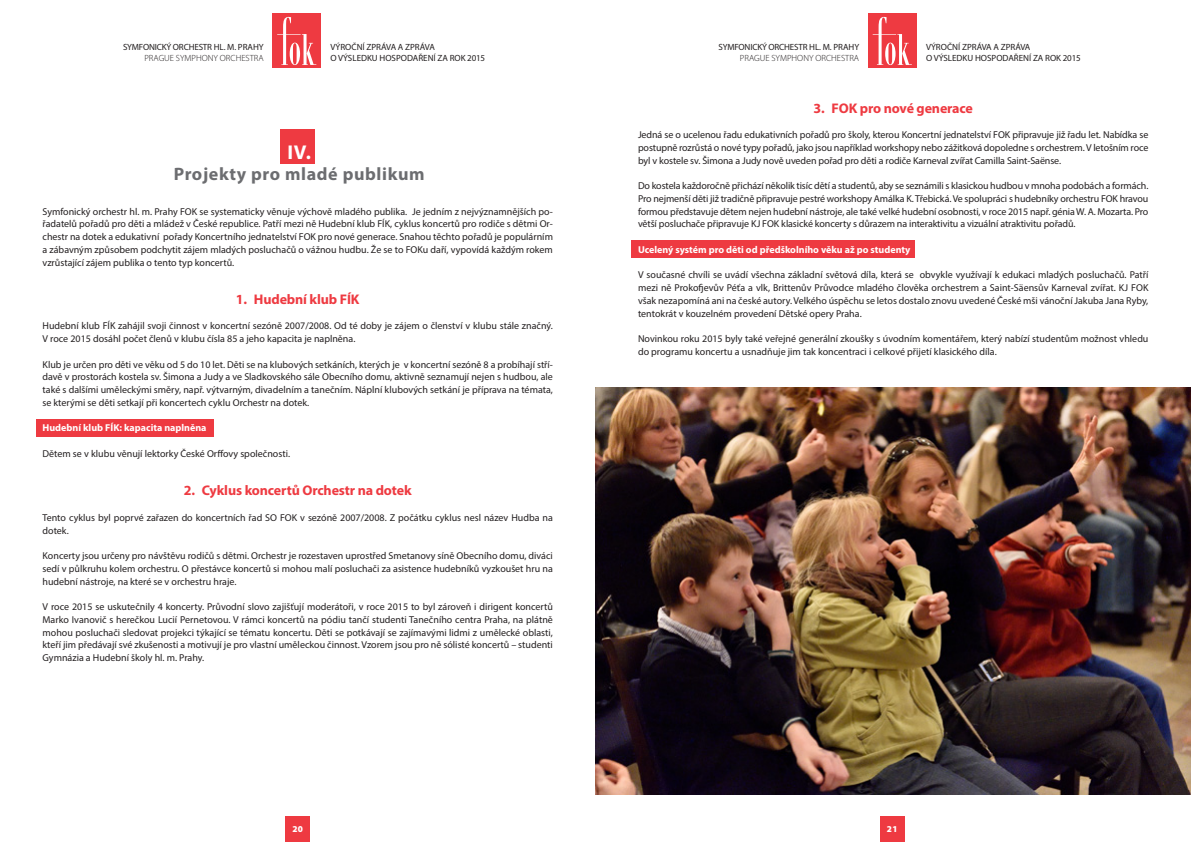
<style>
.page{position:relative;width:1191px;height:842px;background:#fff}
.page>*{position:absolute;margin:0;border:0;box-sizing:border-box;transform-origin:0 0}
.t1{font:700 20px "Myriad Pro";color:#fff}
.t2{font:700 18px "Myriad Pro";letter-spacing:.035em;color:#6c6d70}
.t3{font:700 14px "Myriad Pro";letter-spacing:-.01em;color:#ee3a41}
.t4{font:10px/12.8px "Myriad Pro";color:#231f20;text-align:justify}
.t5{font:700 10px "Myriad Pro";color:#fff}
.t6{font:9px/10.8px "Myriad Pro";color:#231f20}
.t7{font:9px "Myriad Pro";letter-spacing:-.02em;color:#231f20}
.t8{font:300 9px "Myriad Pro";color:#231f20}
.t9{font:900 9px "Myriad Pro";color:#fff}
</style>
<div class="page">
<div style="left:868px;top:13px;width:48px;height:55px;background:#ee3a41"></div>
<svg style="left:872px;top:17px;width:39px;height:48px"></svg>
<div style="left:272px;top:13px;width:49px;height:55px;background:#ee3a41"></div>
<svg style="left:277px;top:17px;width:39px;height:48px"></svg>
<div style="left:880px;top:816px;width:24px;height:26px;background:#ee3a41"></div>
<div style="left:285px;top:816px;width:25px;height:26px;background:#ee3a41"></div>
<div style="left:631px;top:241px;width:284px;height:17px;background:#ee3a41"></div>
<div style="left:36px;top:419px;width:178px;height:18px;background:#ee3a41"></div>
<div style="left:281px;top:129px;width:34px;height:34px;background:#ee3a41"></div>
<img style="left:595px;top:388px;width:596px;height:406px">
<p class="t7" style="left:123px;top:41px;width:142px">SYMFONICKÝ ORCHESTR HL. M. PRAHY</p>
<p class="t8" style="left:144px;top:53px;width:121px">PRAGUE SYMPHONY ORCHESTRA</p>
<p class="t6" style="left:330px;top:41px;width:156px">VÝROČNÍ ZPRÁVA A ZPRÁVA<br>O VÝSLEDKU HOSPODAŘENÍ ZA ROK 2015</p>
<p class="t1" style="left:287px;top:139px;width:25px">IV.</p>
<p class="t2" style="left:174px;top:162px;width:252px">Projekty pro mladé publikum</p>
<p class="t4" style="left:43px;top:205px;width:512px">Symfonický orchestr hl. m. Prahy FOK se systematicky věnuje výchově mladého publika. Je jedním z nejvýznamnějších po&shy;řadatelů pořadů pro děti a mládež v České republice. Patří mezi ně Hudební klub FÍK, cyklus koncertů pro rodiče s dětmi Or&shy;chestr na dotek a edukativní pořady Koncertního jednatelství FOK pro nové generace. Snahou těchto pořadů je populárním a zábavným způsobem podchytit zájem mladých posluchačů o vážnou hudbu. Že se to FOKu daří, vypovídá každým rokem vzrůstající zájem publika o tento typ koncertů.</p>
<p class="t3" style="left:236px;top:290px;width:125px">1. Hudební klub FÍK</p>
<p class="t4" style="left:43px;top:319px;width:512px">Hudební klub FÍK zahájil svoji činnost v koncertní sezóně 2007/2008. Od té doby je zájem o členství v klubu stále značný.<br>V roce 2015 dosáhl počet členů v klubu čísla 85 a jeho kapacita je naplněna.</p>
<p class="t4" style="left:43px;top:358px;width:512px">Klub je určen pro děti ve věku od 5 do 10 let. Děti se na klubových setkáních, kterých je v koncertní sezóně 8 a probíhají stří&shy;davě v prostorách kostela sv. Šimona a Judy a ve Sladkovského sále Obecního domu, aktivně seznamují nejen s hudbou, ale také s dalšími uměleckými směry, např. výtvarným, divadelním a tanečním. Náplní klubových setkání je příprava na témata, se kterými se děti setkají při koncertech cyklu Orchestr na dotek.</p>
<p class="t5" style="left:43px;top:422px;width:165px">Hudební klub FÍK: kapacita naplněna</p>
<p class="t4" style="left:43px;top:447px;width:249px">Dětem se v klubu věnují lektorky České Orffovy společnosti.</p>
<p class="t3" style="left:184px;top:481px;width:229px">2. Cyklus koncertů Orchestr na dotek</p>
<p class="t4" style="left:43px;top:511px;width:512px">Tento cyklus byl poprvé zařazen do koncertních řad SO FOK v sezóně 2007/2008. Z počátku cyklus nesl název Hudba na dotek.</p>
<p class="t4" style="left:43px;top:549px;width:512px">Koncerty jsou určeny pro návštěvu rodičů s dětmi. Orchestr je rozestaven uprostřed Smetanovy síně Obecního domu, diváci sedí v půlkruhu kolem orchestru. O přestávce koncertů si mohou malí posluchači za asistence hudebníků vyzkoušet hru na hudební nástroje, na které se v orchestru hraje.</p>
<p class="t4" style="left:43px;top:600px;width:512px">V roce 2015 se uskutečnily 4 koncerty. Průvodní slovo zajišťují moderátoři, v roce 2015 to byl zároveň i dirigent koncertů Marko Ivanovič s herečkou Lucií Pernetovou. V rámci koncertů na pódiu tančí studenti Tanečního centra Praha, na plátně mohou posluchači sledovat projekci týkající se tématu koncertu. Děti se potkávají se zajímavými lidmi z umělecké oblasti, kteří jim předávají své zkušenosti a motivují je pro vlastní uměleckou činnost. Vzorem jsou pro ně sólisté koncertů – studenti Gymnázia a Hudební školy hl. m. Prahy.</p>
<p class="t7" style="left:718px;top:41px;width:142px">SYMFONICKÝ ORCHESTR HL. M. PRAHY</p>
<p class="t8" style="left:740px;top:53px;width:121px">PRAGUE SYMPHONY ORCHESTRA</p>
<p class="t6" style="left:926px;top:41px;width:156px">VÝROČNÍ ZPRÁVA A ZPRÁVA<br>O VÝSLEDKU HOSPODAŘENÍ ZA ROK 2015</p>
<p class="t3" style="left:813px;top:99px;width:161px">3. FOK pro nové generace</p>
<p class="t4" style="left:638px;top:128px;width:512px">Jedná se o ucelenou řadu edukativních pořadů pro školy, kterou Koncertní jednatelství FOK připravuje již řadu let. Nabídka se postupně rozrůstá o nové typy pořadů, jako jsou například workshopy nebo zážitková dopoledne s orchestrem. V letošním roce byl v kostele sv. Šimona a Judy nově uveden pořad pro děti a rodiče Karneval zvířat Camilla Saint-Saënse.</p>
<p class="t4" style="left:638px;top:179px;width:512px">Do kostela každoročně přichází několik tisíc dětí a studentů, aby se seznámili s klasickou hudbou v mnoha podobách a formách.<br>Pro nejmenší děti již tradičně připravuje pestré workshopy Amálka K. Třebická. Ve spolupráci s hudebníky orchestru FOK hravou formou představuje dětem nejen hudební nástroje, ale také velké hudební osobnosti, v roce 2015 např. génia W. A. Mozarta. Pro větší posluchače připravuje KJ FOK klasické koncerty s důrazem na interaktivitu a vizuální atraktivitu pořadů.</p>
<p class="t5" style="left:638px;top:243px;width:274px">Ucelený systém pro děti od předškolního věku až po studenty</p>
<p class="t4" style="left:638px;top:268px;width:512px">V současné chvíli se uvádí všechna základní světová díla, která se obvykle využívají k edukaci mladých posluchačů. Patří mezi ně Prokofjevův Péťa a vlk, Brittenův Průvodce mladého člověka orchestrem a Saint-Säensův Karneval zvířat. KJ FOK však nezapomíná ani na české autory. Velkého úspěchu se letos dostalo znovu uvedené České mši vánoční Jakuba Jana Ryby, tentokrát v kouzelném provedení Dětské opery Praha.</p>
<p class="t4" style="left:638px;top:332px;width:512px">Novinkou roku 2015 byly také veřejné generální zkoušky s úvodním komentářem, který nabízí studentům možnost vhledu do programu koncertu a usnadňuje jim tak koncentraci i celkové přijetí klasického díla.</p>
<p class="t9" style="left:292px;top:823px;width:12px">20</p>
<p class="t9" style="left:887px;top:823px;width:12px">21</p>
</div>
